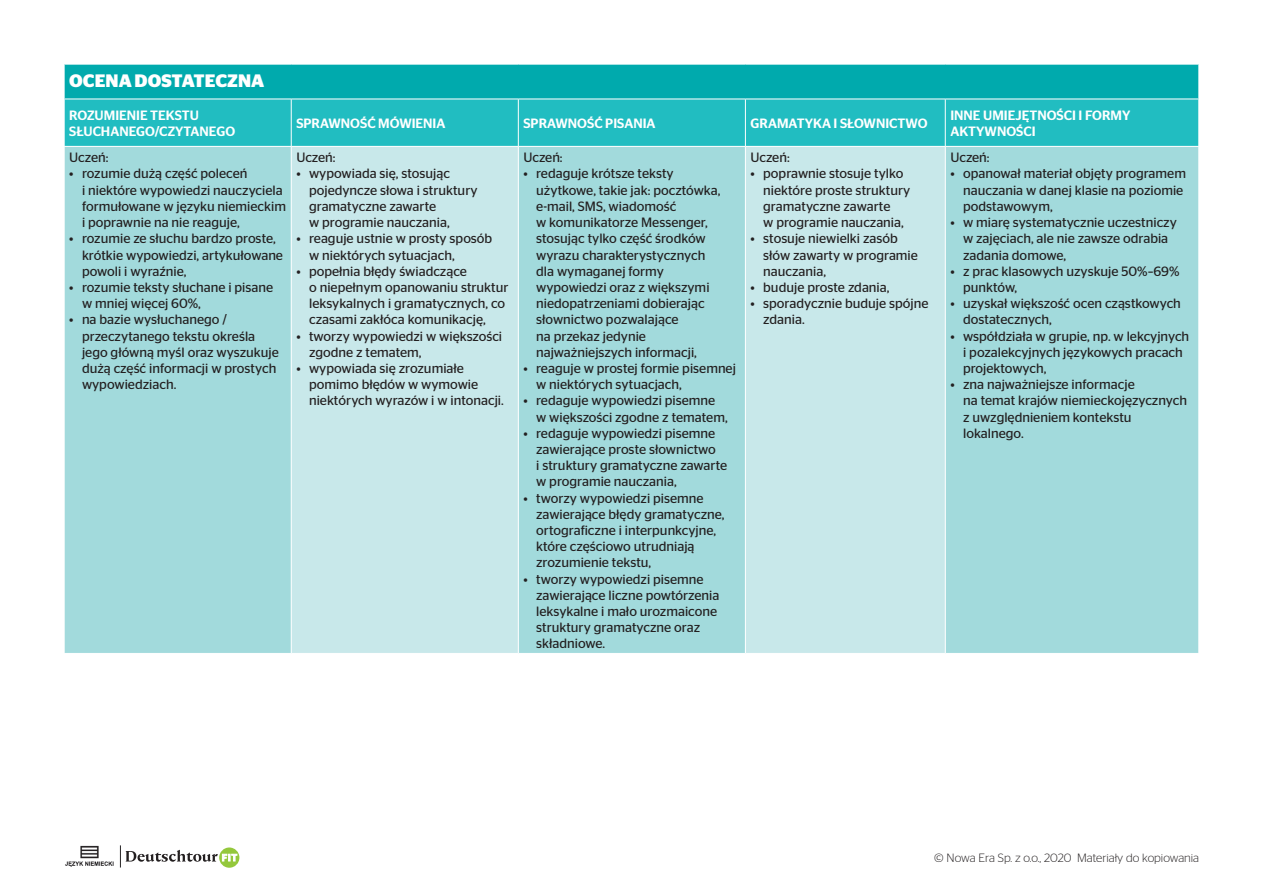
<style>
.page{position:relative;width:1263px;height:893px;background:#fff}
.page>*{position:absolute;margin:0;border:0;box-sizing:border-box;transform-origin:0 0}
.tabela_glowka{font:700 18px "Stag Sans";color:#fff}
.tabela_ocenianie_pun{font:13.5px/16.2px "Stag Sans";color:#231f20}
.tabela_ramionka{font:500 13.5px/16.2px "Stag Sans";color:#fff}
.tabela_zwykly{font:13.5px "Stag Sans";color:#231f20}
.t1{font:300 12px "Stag Sans";color:#231f20}
</style>
<div class="page">
<div style="left:219px;top:847px;width:20px;height:21px;background:#94c83c;border-radius:50%"></div>
<svg style="left:125px;top:850px;width:112px;height:12px"></svg>
<img style="left:65px;top:845px;width:56px;height:23px">
<div style="left:64px;top:64px;width:1135px;height:35px;background:#00aaad"></div>
<div style="left:65px;top:100px;width:1133px;height:46px;background:#21bdc1"></div>
<div style="left:65px;top:147px;width:1133px;height:506px;background:#a2dadc"></div>
<svg style="left:292px;top:147px;width:653px;height:506px;background:#bae3e5"></svg>
<hr style="left:291px;top:99px;width:1px;height:47px;background:#fff">
<hr style="left:518px;top:99px;width:1px;height:47px;background:#fff">
<hr style="left:745px;top:99px;width:1px;height:47px;background:#fff">
<hr style="left:945px;top:99px;width:1px;height:47px;background:#fff">
<hr style="left:291px;top:147px;width:1px;height:506px;background:#fff">
<hr style="left:518px;top:147px;width:1px;height:506px;background:#fff">
<hr style="left:745px;top:147px;width:1px;height:506px;background:#fff">
<hr style="left:945px;top:147px;width:1px;height:506px;background:#fff">
<hr style="left:1198px;top:65px;width:1px;height:34px;background:#fff">
<hr style="left:64px;top:64px;width:227px;height:1px;background:#fff">
<hr style="left:64px;top:65px;width:1px;height:34px;background:#fff">
<hr style="left:291px;top:64px;width:227px;height:1px;background:#fff">
<hr style="left:518px;top:64px;width:227px;height:1px;background:#fff">
<hr style="left:745px;top:64px;width:200px;height:1px;background:#fff">
<hr style="left:945px;top:64px;width:254px;height:1px;background:#fff">
<p class="tabela_glowka" style="left:69px;top:71px;width:196px">OCENA DOSTATECZNA</p>
<p class="tabela_ramionka" style="left:69px;top:107px;width:167px">ROZUMIENIE TEKSTU<br>SŁUCHANEGO/CZYTANEGO</p>
<p class="tabela_ramionka" style="left:296px;top:115px;width:151px">SPRAWNOŚĆ MÓWIENIA</p>
<p class="tabela_ramionka" style="left:523px;top:115px;width:134px">SPRAWNOŚĆ PISANIA</p>
<p class="tabela_ramionka" style="left:750px;top:115px;width:178px">GRAMATYKA I SŁOWNICTWO</p>
<p class="tabela_zwykly" style="left:69px;top:150px;width:41px">Uczeń:</p>
<p class="tabela_ocenianie_pun" style="left:82px;top:166px;width:206px;text-indent:-13px">• rozumie dużą część poleceń<br>i niektóre wypowiedzi nauczyciela formułowane w języku niemieckim i poprawnie na nie reaguje,</p>
<p class="tabela_ocenianie_pun" style="left:82px;top:230px;width:203px;text-indent:-13px">• rozumie ze słuchu bardzo proste, krótkie wypowiedzi, artykułowane powoli i wyraźnie,</p>
<p class="tabela_ocenianie_pun" style="left:82px;top:279px;width:193px;text-indent:-13px">• rozumie teksty słuchane i pisane w mniej więcej 60%,</p>
<p class="tabela_ocenianie_pun" style="left:82px;top:311px;width:198px;text-indent:-13px">• na bazie wysłuchanego / przeczytanego tekstu określa jego główną myśl oraz wyszukuje dużą część informacji w prostych wypowiedziach.</p>
<p class="tabela_zwykly" style="left:296px;top:150px;width:41px">Uczeń:</p>
<p class="tabela_ocenianie_pun" style="left:309px;top:166px;width:170px;text-indent:-13px">• wypowiada się, stosując pojedyncze słowa i struktury gramatyczne zawarte<br>w programie nauczania,</p>
<p class="tabela_ocenianie_pun" style="left:309px;top:230px;width:185px;text-indent:-13px">• reaguje ustnie w prosty sposób w niektórych sytuacjach,</p>
<p class="tabela_ocenianie_pun" style="left:309px;top:263px;width:201px;text-indent:-13px">• popełnia błędy świadczące<br>o niepełnym opanowaniu struktur leksykalnych i gramatycznych, co czasami zakłóca komunikację,</p>
<p class="tabela_ocenianie_pun" style="left:309px;top:328px;width:195px;text-indent:-13px">• tworzy wypowiedzi w większości zgodne z tematem,</p>
<p class="tabela_ocenianie_pun" style="left:309px;top:360px;width:196px;text-indent:-13px">• wypowiada się zrozumiałe pomimo błędów w wymowie niektórych wyrazów i w intonacji.</p>
<p class="tabela_zwykly" style="left:523px;top:150px;width:41px">Uczeń:</p>
<p class="tabela_ocenianie_pun" style="left:536px;top:166px;width:186px;text-indent:-13px">• redaguje krótsze teksty użytkowe, takie jak: pocztówka, e-mail, SMS, wiadomość<br>w komunikatorze Messenger, stosując tylko część środków wyrazu charakterystycznych dla wymaganej formy wypowiedzi oraz z większymi niedopatrzeniami dobierając słownictwo pozwalające<br>na przekaz jedynie najważniejszych informacji,</p>
<p class="tabela_ocenianie_pun" style="left:536px;top:360px;width:201px;text-indent:-13px">• reaguje w prostej formie pisemnej w niektórych sytuacjach,</p>
<p class="tabela_ocenianie_pun" style="left:536px;top:392px;width:193px;text-indent:-13px">• redaguje wypowiedzi pisemne w większości zgodne z tematem,</p>
<p class="tabela_ocenianie_pun" style="left:536px;top:425px;width:193px;text-indent:-13px">• redaguje wypowiedzi pisemne zawierające proste słownictwo<br>i struktury gramatyczne zawarte w programie nauczania,</p>
<p class="tabela_ocenianie_pun" style="left:536px;top:490px;width:190px;text-indent:-13px">• tworzy wypowiedzi pisemne zawierające błędy gramatyczne, ortograficzne i interpunkcyjne, które częściowo utrudniają zrozumienie tekstu,</p>
<p class="tabela_ocenianie_pun" style="left:536px;top:571px;width:185px;text-indent:-13px">• tworzy wypowiedzi pisemne zawierające liczne powtórzenia leksykalne i mało urozmaicone struktury gramatyczne oraz składniowe.</p>
<p class="tabela_zwykly" style="left:750px;top:150px;width:41px">Uczeń:</p>
<p class="tabela_ocenianie_pun" style="left:763px;top:166px;width:149px;text-indent:-13px">• poprawnie stosuje tylko niektóre proste struktury gramatyczne zawarte<br>w programie nauczania,</p>
<p class="tabela_ocenianie_pun" style="left:763px;top:230px;width:156px;text-indent:-13px">• stosuje niewielki zasób słów zawarty w programie nauczania,</p>
<p class="tabela_ocenianie_pun" style="left:750px;top:279px;width:140px">• buduje proste zdania,</p>
<p class="tabela_ocenianie_pun" style="left:763px;top:295px;width:167px;text-indent:-13px">• sporadycznie buduje spójne zdania.</p>
<p class="tabela_ramionka" style="left:950px;top:107px;width:182px">INNE UMIEJĘTNOŚCI I FORMY</p>
<p class="tabela_ramionka" style="left:950px;top:123px;width:87px">AKTYWNOŚCI</p>
<p class="tabela_zwykly" style="left:950px;top:150px;width:41px">Uczeń:</p>
<p class="tabela_ocenianie_pun" style="left:963px;top:166px;width:224px;text-indent:-13px">• opanował materiał objęty programem nauczania w danej klasie na poziomie podstawowym,</p>
<p class="tabela_ocenianie_pun" style="left:963px;top:214px;width:215px;text-indent:-13px">• w miarę systematycznie uczestniczy w zajęciach, ale nie zawsze odrabia zadania domowe,</p>
<p class="tabela_ocenianie_pun" style="left:963px;top:263px;width:218px;text-indent:-13px">• z prac klasowych uzyskuje 50%–69% punktów,</p>
<p class="tabela_ocenianie_pun" style="left:963px;top:295px;width:219px;text-indent:-13px">• uzyskał większość ocen cząstkowych dostatecznych,</p>
<p class="tabela_ocenianie_pun" style="left:963px;top:328px;width:228px;text-indent:-13px">• współdziała w grupie, np. w lekcyjnych i pozalekcyjnych językowych pracach projektowych,</p>
<p class="tabela_ocenianie_pun" style="left:963px;top:376px;width:225px;text-indent:-13px">• zna najważniejsze informacje<br>na temat krajów niemieckojęzycznych z uwzględnieniem kontekstu lokalnego.</p>
<p class="t1" style="left:934px;top:852px;width:266px">© Nowa Era Sp. z o.o., 2020 Materiały do kopiowania</p>
</div>
